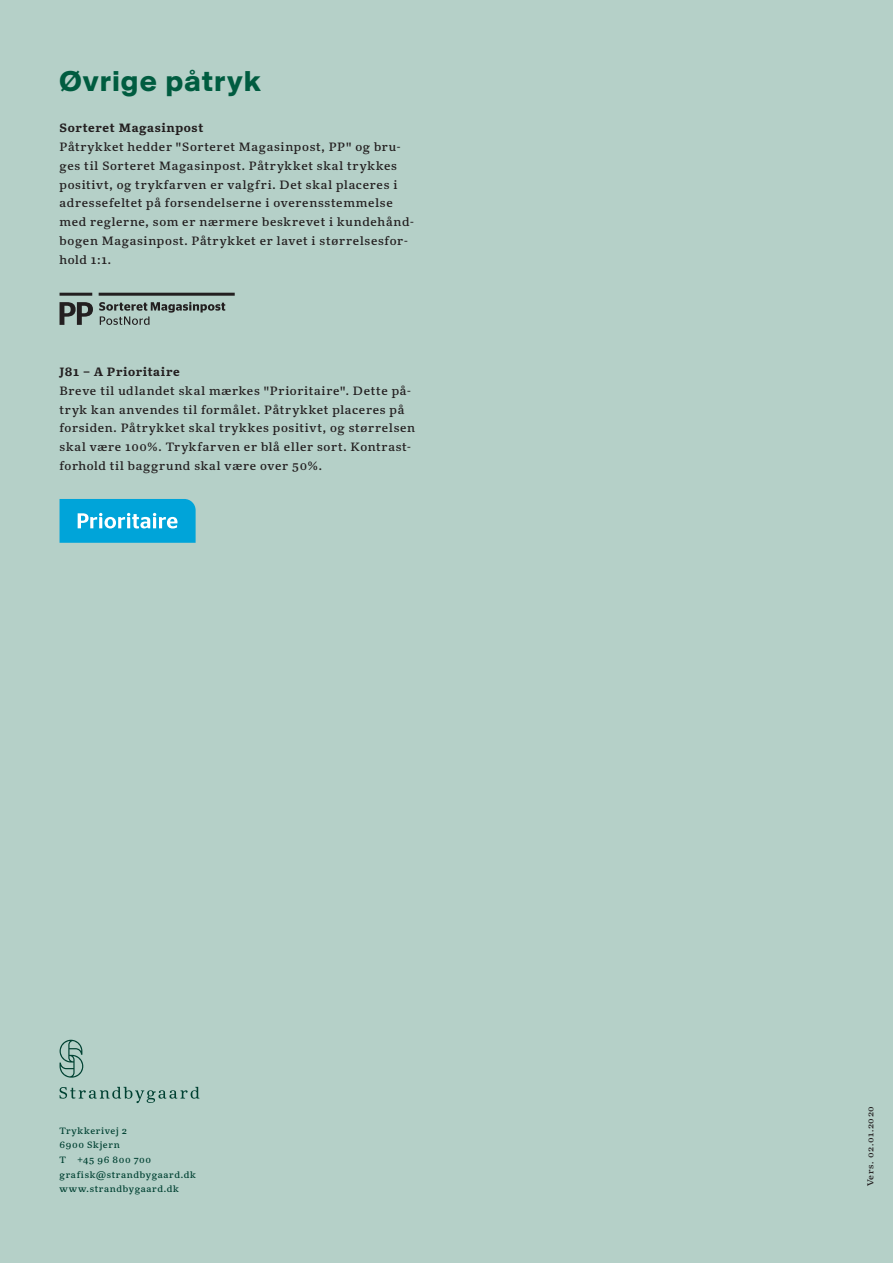
<style>
.page{position:relative;width:893px;height:1263px;background:#b5d0c8}
.page>*{position:absolute;margin:0;border:0;box-sizing:border-box;transform-origin:0 0}
.t1{font:700 30px "Suisse BP Intl";letter-spacing:.035em;color:#005c40}
.t2{font:12px/18.8px "Kunstuff";letter-spacing:.06em;color:#231f20}
.t3{font:700 12px "Kunstuff";letter-spacing:.055em;color:#231f20}
.t4{font:9.15px/14.5px "Kunstuff";letter-spacing:.07em;color:#004132}
.t5{font:8.55px "Kunstuff";letter-spacing:.06em;color:#231f20;scale:1.05 1}
</style>
<div class="page">
<svg style="left:60px;top:1087px;width:139px;height:16px"></svg>
<svg style="left:60px;top:1040px;width:23px;height:37px"></svg>
<hr style="left:60px;top:293px;width:32px;height:3px;background:#231f20">
<hr style="left:99px;top:293px;width:136px;height:3px;background:#231f20">
<svg style="left:60px;top:302px;width:33px;height:23px"></svg>
<svg style="left:99px;top:302px;width:126px;height:23px"></svg>
<svg style="left:60px;top:499px;width:136px;height:44px;background:#1daedc"></svg>
<h1 class="t1" style="left:60px;top:63px;width:203px">Øvrige påtryk</h1>
<p class="t3" style="left:60px;top:121px;width:145px">Sorteret Magasinpost</p>
<p class="t2" style="left:60px;top:138px;width:356px">Påtrykket hedder "Sorteret Magasinpost, PP" og bru&shy;ges til Sorteret Magasinpost. Påtrykket skal trykkes positivt, og trykfarven er valgfri. Det skal placeres i adressefeltet på forsendelserne i overensstemmelse med reglerne, som er nærmere beskrevet i kundehånd&shy;bogen Magasinpost. Påtrykket er lavet i størrelsesfor&shy;hold 1:1.</p>
<p class="t3" style="left:60px;top:364px;width:122px">J81 – A Prioritaire</p>
<p class="t2" style="left:60px;top:381px;width:357px">Breve til udlandet skal mærkes "Prioritaire". Dette på&shy;tryk kan anvendes til formålet. Påtrykket placeres på forsiden. Påtrykket skal trykkes positivt, og størrelsen skal være 100%. Trykfarven er blå eller sort. Kontrast&shy;forhold til baggrund skal være over 50%.</p>
<p class="t4" style="left:60px;top:1123px;width:69px">Trykkerivej 2<br>6900 Skjern<br>T</p>
<p class="t4" style="left:60px;top:1152px;width:138px;text-indent:18px">+45 96 800 700 grafisk@strandbygaard.dk www.strandbygaard.dk</p>
<p class="t5" style="left:865px;top:1186px;width:78px;rotate:-90deg">Vers. 02.01.2020</p>
</div>
